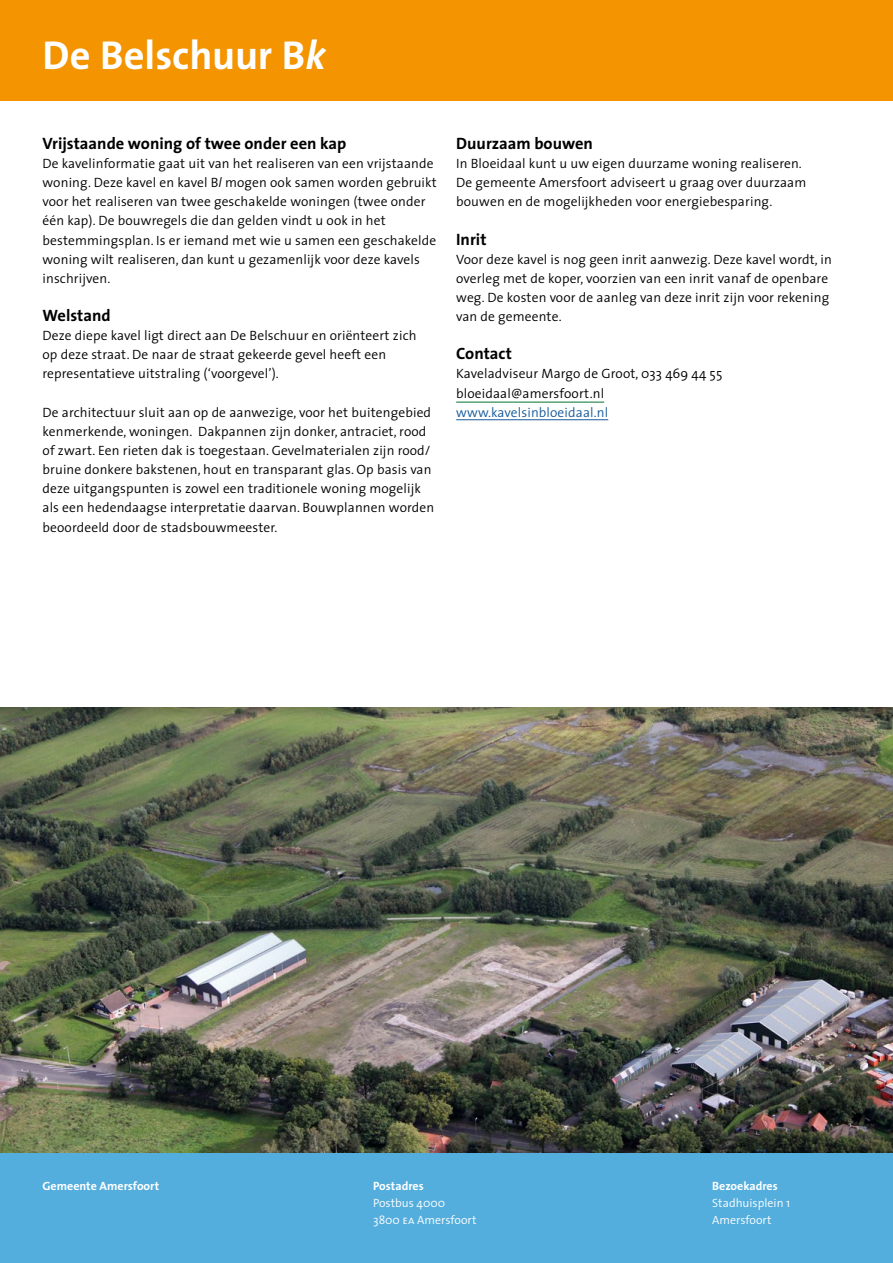
<style>
.page{position:relative;width:893px;height:1263px;background:#fff}
.page>*{position:absolute;margin:0;border:0;box-sizing:border-box;transform-origin:0 0}
.t1{font:700 40.5px "The Sans";color:#fff}
.t2{font:700 16.5px "The Sans";color:#000}
.t3{font:300 13.5px/19.2px "The Sans";letter-spacing:.01em;color:#000}
.t4{font:300 13.5px "The Sans";letter-spacing:.01em;color:#165b9a}
.t5{font:300 12px/17px "The Sans";color:#fff}
.t6{font:700 12px "The Sans";color:#fff}
.s1{font-style:italic}
.s2{font-family:"The Sans Semi Light Caps";font-weight:400}
</style>
<div class="page">
<img style="left:0;top:732px;width:893px;height:421px">
<div style="left:0;top:64px;width:893px;height:668px;background:#000;opacity:.35"></div>
<div style="left:0;top:77px;width:893px;height:630px;background:#fff"></div>
<div style="left:0;top:1153px;width:893px;height:110px;background:#53aedd"></div>
<hr style="left:456px;top:402px;width:148px;height:1px;background:#00722d">
<hr style="left:456px;top:419px;width:152px;height:1px;background:#165b9a">
<div style="left:0;top:0;width:893px;height:101px;background:#f39400"></div>
<h1 class="t1" style="left:43px;top:29px;width:285px">De Belschuur B<span class="s1">k</span></h1>
<p class="t2" style="left:43px;top:133px;width:305px">Vrijstaande woning of twee onder een kap</p>
<p class="t3" style="left:43px;top:154px;width:396px">De kavelinformatie gaat uit van het realiseren van een vrijstaande woning. Deze kavel en kavel B<span class="s1">l</span> mogen ook samen worden gebruikt voor het realiseren van twee geschakelde woningen (twee onder één kap). De bouwregels die dan gelden vindt u ook in het bestemmingsplan. Is er iemand met wie u samen een geschakelde woning wilt realiseren, dan kunt u gezamenlijk voor deze kavels inschrijven.</p>
<p class="t2" style="left:43px;top:305px;width:70px">Welstand</p>
<p class="t3" style="left:43px;top:326px;width:376px">Deze diepe kavel ligt direct aan De Belschuur en oriënteert zich op deze straat. De naar de straat gekeerde gevel heeft een representatieve uitstraling (‘voorgevel’).</p>
<p class="t3" style="left:43px;top:403px;width:393px">De architectuur sluit aan op de aanwezige, voor het buitengebied kenmerkende, woningen. Dakpannen zijn donker, antraciet, rood of zwart. Een rieten dak is toegestaan. Gevelmaterialen zijn rood/ bruine donkere bakstenen, hout en transparant glas. Op basis van deze uitgangspunten is zowel een traditionele woning mogelijk als een hedendaagse interpretatie daarvan. Bouwplannen worden beoordeeld door de stadsbouwmeester.</p>
<p class="t2" style="left:456px;top:133px;width:138px">Duurzaam bouwen</p>
<p class="t3" style="left:456px;top:154px;width:352px">In Bloeidaal kunt u uw eigen duurzame woning realiseren.<br>De gemeente Amersfoort adviseert u graag over duurzaam bouwen en de mogelijkheden voor energiebesparing.</p>
<p class="t2" style="left:456px;top:228px;width:32px">Inrit</p>
<p class="t3" style="left:456px;top:250px;width:377px">Voor deze kavel is nog geen inrit aanwezig. Deze kavel wordt, in overleg met de koper, voorzien van een inrit vanaf de openbare weg. De kosten voor de aanleg van deze inrit zijn voor rekening van de gemeente.</p>
<p class="t2" style="left:456px;top:343px;width:57px">Contact</p>
<p class="t3" style="left:456px;top:364px;width:268px">Kaveladviseur Margo de Groot, 033 469 44 55 bloeidaal@amersfoort.nl</p>
<p class="t4" style="left:456px;top:403px;width:154px">www.kavelsinbloeidaal.nl</p>
<p class="t6" style="left:43px;top:1178px;width:118px">Gemeente Amersfoort</p>
<p class="t6" style="left:373px;top:1178px;width:52px">Postadres</p>
<p class="t5" style="left:373px;top:1194px;width:105px">Postbus 4000<br>3800 <span class="s2">ea</span> Amersfoort</p>
<p class="t6" style="left:712px;top:1178px;width:67px">Bezoekadres</p>
<p class="t5" style="left:712px;top:1194px;width:79px">Stadhuisplein 1<br>Amersfoort</p>
</div>
